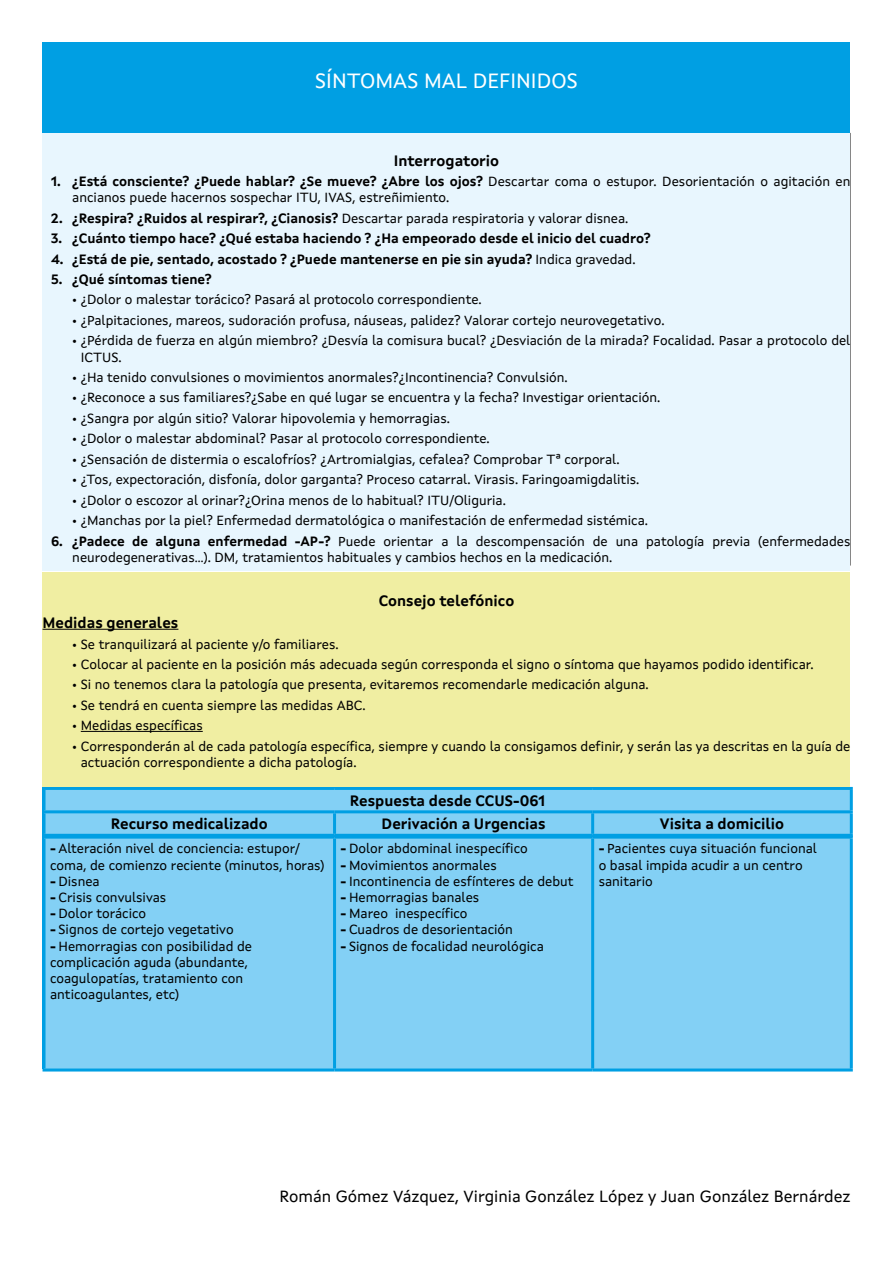
<style>
.page{position:relative;width:893px;height:1263px;background:#fff}
.page>*{position:absolute;margin:0;border:0;box-sizing:border-box;transform-origin:0 0}
.t1{font:21px "Xunta Sans";color:#fff}
.t2{font:16.5px "Xunta Sans";color:#000}
.t3{font:700 15px "Xunta Sans";color:#000}
.t4{font:13.5px/16.2px "Xunta Sans";color:#000}
.t5{font:700 13.5px "Xunta Sans";color:#000}
.s1{font-weight:700}
.s2{font-weight:400}
</style>
<div class="page">
<div style="left:43px;top:132px;width:807px;height:439px;background:#e8f6fe"></div>
<div style="left:46px;top:790px;width:804px;height:44px;background:#83d0f5"></div>
<hr style="left:333px;top:813px;width:3px;height:21px;background:#009fe3">
<hr style="left:591px;top:813px;width:3px;height:21px;background:#009fe3">
<hr style="left:43px;top:810px;width:292px;height:3px;background:#009fe3">
<hr style="left:335px;top:810px;width:258px;height:3px;background:#009fe3">
<hr style="left:593px;top:810px;width:260px;height:3px;background:#009fe3">
<hr style="left:43px;top:787px;width:292px;height:3px;background:#009fe3">
<hr style="left:43px;top:790px;width:3px;height:20px;background:#009fe3">
<hr style="left:335px;top:787px;width:258px;height:3px;background:#009fe3">
<hr style="left:593px;top:787px;width:260px;height:3px;background:#009fe3">
<hr style="left:850px;top:790px;width:3px;height:20px;background:#009fe3">
<hr style="left:43px;top:813px;width:3px;height:21px;background:#009fe3">
<hr style="left:850px;top:813px;width:3px;height:21px;background:#009fe3">
<hr style="left:43px;top:834px;width:292px;height:3px;background:#009fe3">
<hr style="left:335px;top:834px;width:258px;height:3px;background:#009fe3">
<hr style="left:593px;top:834px;width:260px;height:3px;background:#009fe3">
<div style="left:43px;top:43px;width:807px;height:90px;background:#009fe3"></div>
<div style="left:43px;top:572px;width:807px;height:215px;background:#f0eea2"></div>
<hr style="left:43px;top:629px;width:135px;height:1px;background:#000">
<hr style="left:81px;top:731px;width:122px;height:1px;background:#000">
<div style="left:46px;top:839px;width:804px;height:229px;background:#83d0f5"></div>
<hr style="left:333px;top:839px;width:3px;height:229px;background:#009fe3">
<hr style="left:591px;top:839px;width:3px;height:229px;background:#009fe3">
<hr style="left:43px;top:836px;width:292px;height:3px;background:#009fe3">
<hr style="left:43px;top:839px;width:3px;height:229px;background:#009fe3">
<hr style="left:335px;top:836px;width:258px;height:3px;background:#009fe3">
<hr style="left:593px;top:836px;width:260px;height:3px;background:#009fe3">
<hr style="left:850px;top:839px;width:3px;height:229px;background:#009fe3">
<hr style="left:43px;top:1068px;width:292px;height:3px;background:#009fe3">
<hr style="left:335px;top:1068px;width:258px;height:3px;background:#009fe3">
<hr style="left:593px;top:1068px;width:260px;height:3px;background:#009fe3">
<h1 class="t1" style="left:315px;top:68px;width:264px">SÍNTOMAS MAL DEFINIDOS</h1>
<p class="t3" style="left:394px;top:151px;width:107px">Interrogatorio</p>
<p class="t4" style="left:72px;top:173px;width:780px;text-indent:-21px"><span class="s1">1. ¿Está consciente? ¿Puede hablar? ¿Se mueve? ¿Abre los ojos?</span> Descartar coma o estupor. Desorientación o agitación en ancianos puede hacernos sospechar ITU, IVAS, estreñimiento.</p>
<p class="t4" style="left:51px;top:210px;width:579px"><span class="s1">2. ¿Respira? ¿Ruidos al respirar?, ¿Cianosis?</span> Descartar parada respiratoria y valorar disnea.</p>
<p class="t5" style="left:51px;top:230px;width:601px">3. ¿Cuánto tiempo hace? ¿Qué estaba haciendo ? ¿Ha empeorado desde el inicio del cuadro?</p>
<p class="t5" style="left:51px;top:251px;width:586px">4. ¿Está de pie, sentado, acostado ? ¿Puede mantenerse en pie sin ayuda? <span class="s2">Indica gravedad.</span></p>
<p class="t5" style="left:51px;top:271px;width:162px">5. ¿Qué síntomas tiene?</p>
<p class="t4" style="left:72px;top:291px;width:411px">• ¿Dolor o malestar torácico? Pasará al protocolo correspondiente.</p>
<p class="t4" style="left:72px;top:312px;width:594px">• ¿Palpitaciones, mareos, sudoración profusa, náuseas, palidez? Valorar cortejo neurovegetativo.</p>
<p class="t4" style="left:81px;top:332px;width:771px;text-indent:-9px">• ¿Pérdida de fuerza en algún miembro? ¿Desvía la comisura bucal? ¿Desviación de la mirada? Focalidad. Pasar a protocolo del<br>ICTUS.</p>
<p class="t4" style="left:72px;top:369px;width:497px">• ¿Ha tenido convulsiones o movimientos anormales?¿Incontinencia? Convulsión.</p>
<p class="t4" style="left:72px;top:389px;width:590px">• ¿Reconoce a sus familiares?¿Sabe en qué lugar se encuentra y la fecha? Investigar orientación.</p>
<p class="t4" style="left:72px;top:410px;width:379px">• ¿Sangra por algún sitio? Valorar hipovolemia y hemorragias.</p>
<p class="t4" style="left:72px;top:430px;width:419px">• ¿Dolor o malestar abdominal? Pasar al protocolo correspondiente.</p>
<p class="t4" style="left:72px;top:451px;width:549px">• ¿Sensación de distermia o escalofríos? ¿Artromialgias, cefalea? Comprobar Tª corporal.</p>
<p class="t4" style="left:72px;top:471px;width:569px">• ¿Tos, expectoración, disfonía, dolor garganta? Proceso catarral. Virasis. Faringoamigdalitis.</p>
<p class="t4" style="left:72px;top:492px;width:435px">• ¿Dolor o escozor al orinar?¿Orina menos de lo habitual? ITU/Oliguria.</p>
<p class="t4" style="left:72px;top:512px;width:577px">• ¿Manchas por la piel? Enfermedad dermatológica o manifestación de enfermedad sistémica.</p>
<p class="t4" style="left:72px;top:533px;width:780px;text-indent:-21px"><span class="s1">6. ¿Padece de alguna enfermedad -AP-?</span> Puede orientar a la descompensación de una patología previa (enfermedades neurodegenerativas...). DM, tratamientos habituales y cambios hechos en la medicación.</p>
<p class="t3" style="left:379px;top:592px;width:137px">Consejo telefónico</p>
<p class="t3" style="left:43px;top:614px;width:137px">Medidas generales</p>
<p class="t4" style="left:72px;top:636px;width:268px">• Se tranquilizará al paciente y/o familiares.</p>
<p class="t4" style="left:72px;top:656px;width:743px">• Colocar al paciente en la posición más adecuada según corresponda el signo o síntoma que hayamos podido identificar.</p>
<p class="t4" style="left:72px;top:676px;width:578px">• Si no tenemos clara la patología que presenta, evitaremos recomendarle medicación alguna.</p>
<p class="t4" style="left:72px;top:697px;width:295px">• Se tendrá en cuenta siempre las medidas ABC.</p>
<p class="t4" style="left:72px;top:717px;width:132px">• Medidas específicas</p>
<p class="t4" style="left:81px;top:738px;width:771px;text-indent:-9px">• Corresponderán al de cada patología específica, siempre y cuando la consigamos definir, y serán las ya descritas en la guía de actuación correspondiente a dicha patología.</p>
<p class="t3" style="left:350px;top:791px;width:197px">Respuesta desde CCUS-061</p>
<p class="t3" style="left:111px;top:815px;width:158px">Recurso medicalizado</p>
<p class="t3" style="left:382px;top:815px;width:165px">Derivación a Urgencias</p>
<p class="t3" style="left:660px;top:815px;width:126px">Visita a domicilio</p>
<p class="t4" style="left:50px;top:840px;width:276px"><span class="s1">-</span> Alteración nivel de conciencia: estupor/ coma, de comienzo reciente (minutos, horas)</p>
<p class="t4" style="left:50px;top:873px;width:51px"><span class="s1">-</span> Disnea</p>
<p class="t4" style="left:50px;top:889px;width:118px"><span class="s1">-</span> Crisis convulsivas</p>
<p class="t4" style="left:50px;top:905px;width:98px"><span class="s1">-</span> Dolor torácico</p>
<p class="t4" style="left:50px;top:921px;width:185px"><span class="s1">-</span> Signos de cortejo vegetativo</p>
<p class="t4" style="left:50px;top:938px;width:203px"><span class="s1">-</span> Hemorragias con posibilidad de complicación aguda (abundante, coagulopatías, tratamiento con anticoagulantes, etc)</p>
<p class="t4" style="left:341px;top:840px;width:189px"><span class="s1">-</span> Dolor abdominal inespecífico</p>
<p class="t4" style="left:341px;top:857px;width:158px"><span class="s1">-</span> Movimientos anormales</p>
<p class="t4" style="left:341px;top:873px;width:234px"><span class="s1">-</span> Incontinencia de esfínteres de debut</p>
<p class="t4" style="left:341px;top:889px;width:140px"><span class="s1">-</span> Hemorragias banales</p>
<p class="t4" style="left:341px;top:905px;width:129px"><span class="s1">-</span> Mareo inespecífico</p>
<p class="t4" style="left:341px;top:921px;width:174px"><span class="s1">-</span> Cuadros de desorientación</p>
<p class="t4" style="left:341px;top:938px;width:205px"><span class="s1">-</span> Signos de focalidad neurológica</p>
<p class="t4" style="left:599px;top:840px;width:220px"><span class="s1">-</span> Pacientes cuya situación funcional o basal impida acudir a un centro sanitario</p>
<p class="t2" style="left:280px;top:1186px;width:572px">Román Gómez Vázquez, Virginia González López y Juan González Bernárdez</p>
</div>
